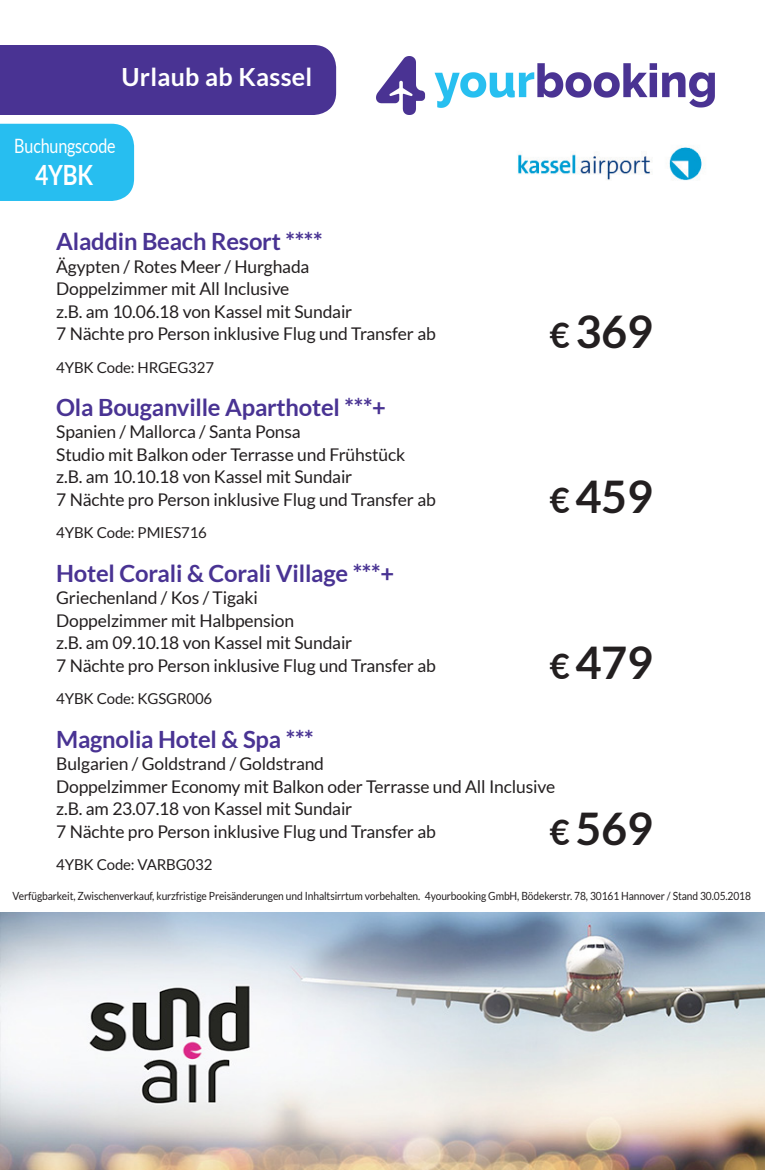
<style>
.page{position:relative;width:765px;height:1170px;background:#fff}
.page>*{position:absolute;margin:0;border:0;box-sizing:border-box;transform-origin:0 0}
.Headline_level_2{font:700 45px "Lato";letter-spacing:-.01em;color:#231f20}
.Headline_level_2-2{font:700 27.88px "Lato";color:#fff;scale:.82 1}
.Headline_level_2-3{font:700 25px "Lato";letter-spacing:.01em;color:#fff}
.Headline_level_2-4{font:700 23.75px "Lato";letter-spacing:-.01em;color:#493393}
.Headline_level_2-5{font:19.75px "Lato";letter-spacing:-.01em;color:#fff;scale:.82 1}
.Headline_level_2-6{font:17.5px/22.5px "Lato";letter-spacing:-.01em;color:#231f20}
.Headline_level_2-7{font:15px "Lato";letter-spacing:-.01em;color:#231f20}
.Headline_level_2-8{font:11.25px "Lato";letter-spacing:-.01em;color:#231f20;scale:.91 1}
.s1{font-size:35px}
</style>
<div class="page">
<img style="left:376px;top:56px;width:339px;height:59px">
<div style="left:0;top:124px;width:134px;height:77px;background:#27bef0"></div>
<div style="left:0;top:45px;width:336px;height:70px;background:#493393"></div>
<img style="left:0;top:913px;width:765px;height:257px">
<img style="left:518px;top:147px;width:184px;height:34px">
<p class="Headline_level_2-3" style="left:121px;top:63px;width:192px">Urlaub ab Kassel</p>
<p class="Headline_level_2-5" style="left:14px;top:135px;width:125px">Buchungscode</p>
<p class="Headline_level_2-2" style="left:35px;top:159px;width:72px">4YBK</p>
<p class="Headline_level_2-4" style="left:56px;top:228px;width:268px">Aladdin Beach Resort ****</p>
<p class="Headline_level_2-6" style="left:56px;top:255px;width:255px">Ägypten / Rotes Meer / Hurghada</p>
<p class="Headline_level_2-6" style="left:56px;top:277px;width:298px">Doppelzimmer mit All Inclusive<br>z.B. am 10.06.18 von Kassel mit Sundair</p>
<p class="Headline_level_2-6" style="left:56px;top:322px;width:381px">7 Nächte pro Person inklusive Flug und Transfer ab</p>
<p class="Headline_level_2-7" style="left:56px;top:359px;width:159px">4YBK Code: HRGEG327</p>
<p class="Headline_level_2-4" style="left:56px;top:393px;width:331px">Ola Bouganville Aparthotel ***+</p>
<p class="Headline_level_2-6" style="left:56px;top:420px;width:246px">Spanien / Mallorca / Santa Ponsa</p>
<p class="Headline_level_2-6" style="left:56px;top:443px;width:381px">Studio mit Balkon oder Terrasse und Frühstück z.B. am 10.10.18 von Kassel mit Sundair<br>7 Nächte pro Person inklusive Flug und Transfer ab</p>
<p class="Headline_level_2-7" style="left:56px;top:524px;width:152px">4YBK Code: PMIES716</p>
<p class="Headline_level_2-4" style="left:56px;top:559px;width:339px">Hotel Corali &amp; Corali Village ***+</p>
<p class="Headline_level_2-6" style="left:56px;top:586px;width:203px">Griechenland / Kos / Tigaki</p>
<p class="Headline_level_2-6" style="left:56px;top:609px;width:381px">Doppelzimmer mit Halbpension<br>z.B. am 09.10.18 von Kassel mit Sundair<br>7 Nächte pro Person inklusive Flug und Transfer ab</p>
<p class="Headline_level_2-7" style="left:56px;top:690px;width:158px">4YBK Code: KGSGR006</p>
<p class="Headline_level_2" style="left:549px;top:305px;width:105px"><span class="s1">€</span> 369</p>
<p class="Headline_level_2" style="left:549px;top:471px;width:105px"><span class="s1">€</span> 459</p>
<p class="Headline_level_2" style="left:549px;top:637px;width:105px"><span class="s1">€</span> 479</p>
<p class="Headline_level_2-4" style="left:56px;top:726px;width:259px">Magnolia Hotel &amp; Spa ***</p>
<p class="Headline_level_2-6" style="left:56px;top:753px;width:269px">Bulgarien / Goldstrand / Goldstrand</p>
<p class="Headline_level_2-6" style="left:56px;top:775px;width:500px">Doppelzimmer Economy mit Balkon oder Terrasse und All Inclusive</p>
<p class="Headline_level_2-6" style="left:56px;top:798px;width:381px">z.B. am 23.07.18 von Kassel mit Sundair<br>7 Nächte pro Person inklusive Flug und Transfer ab</p>
<p class="Headline_level_2-7" style="left:56px;top:856px;width:158px">4YBK Code: VARBG032</p>
<p class="Headline_level_2" style="left:549px;top:803px;width:105px"><span class="s1">€</span> 569</p>
<p class="Headline_level_2-8" style="left:13px;top:890px;width:813px">Verfügbarkeit, Zwischenverkauf, kurzfristige Preisänderungen und Inhaltsirrtum vorbehalten. 4yourbooking GmbH, Bödekerstr. 78, 30161 Hannover / Stand 30.05.2018</p>
</div>
